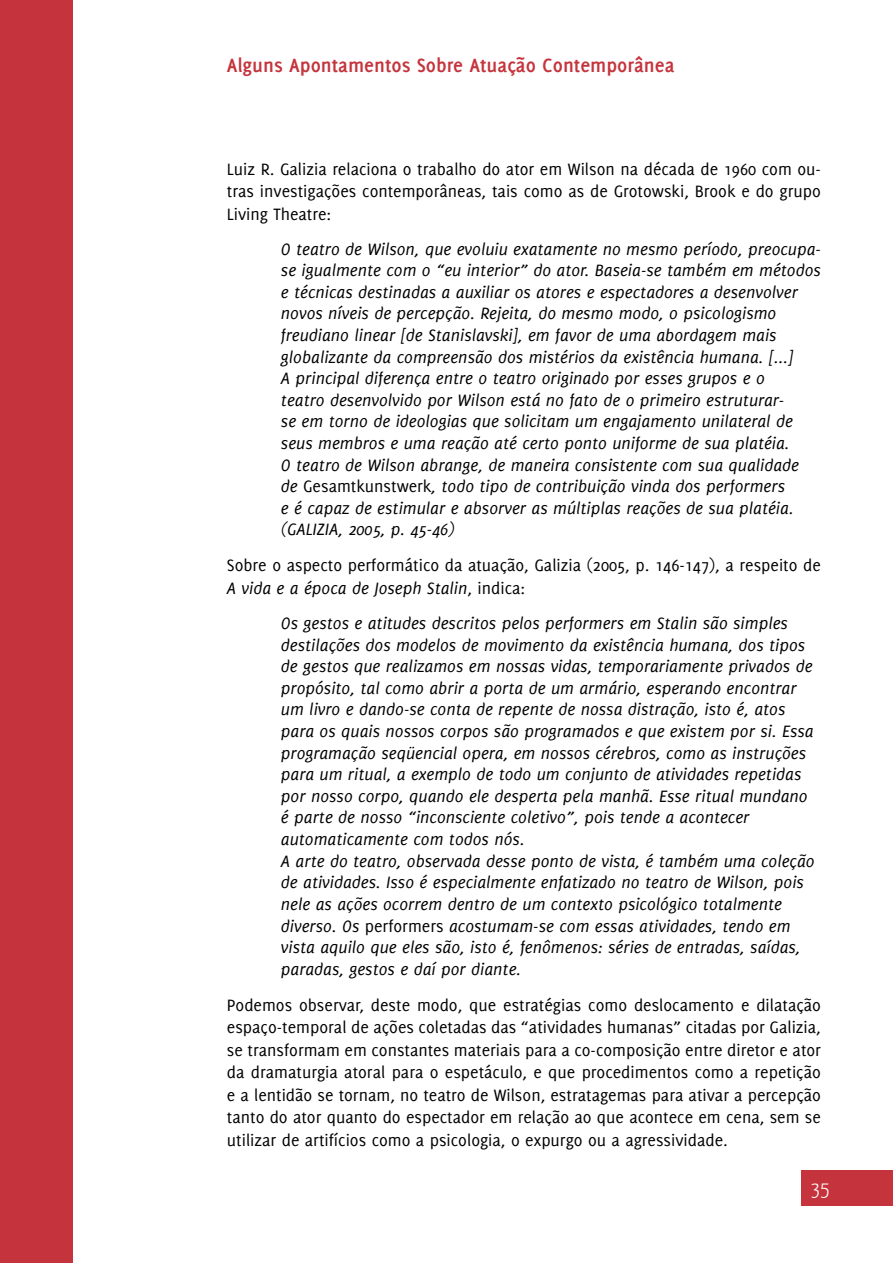
<style>
.page{position:relative;width:893px;height:1263px;background:#fff}
.page>*{position:absolute;margin:0;border:0;box-sizing:border-box;transform-origin:0 0}
.t1{font:700 21px "Delicious";color:#c5343c}
.t2{font:300 21px "Yanone Kaffeesatz";color:#fff}
.t3{font:italic 18px/21.6px "Delicious";color:#000}
.t4{font:18px/22.5px "Delicious";color:#000;text-align:justify}
.s1{font-style:normal}
.s2{font-style:italic}
</style>
<div class="page">
<div style="left:802px;top:1170px;width:91px;height:36px;background:#c5343c"></div>
<div style="left:0;top:0;width:72px;height:1263px;background:#c5343c"></div>
<p class="t1" style="left:227px;top:53px;width:449px">Alguns Apontamentos Sobre Atuação Contemporânea</p>
<p class="t4" style="left:227px;top:157px;width:596px">Luiz R. Galizia relaciona o trabalho do ator em Wilson na década de 1960 com ou&shy;tras investigações contemporâneas, tais como as de Grotowski, Brook e do grupo Living Theatre:</p>
<p class="t3" style="left:281px;top:238px;width:542px">O teatro de Wilson, que evoluiu exatamente no mesmo período, preocupa&shy;se igualmente com o “eu interior” do ator. Baseia-se também em métodos e técnicas destinadas a auxiliar os atores e espectadores a desenvolver novos níveis de percepção. Rejeita, do mesmo modo, o psicologismo freudiano linear [de Stanislavski], em favor de uma abordagem mais globalizante da compreensão dos mistérios da existência humana. [...]<br>A principal diferença entre o teatro originado por esses grupos e o<br>teatro desenvolvido por Wilson está no fato de o primeiro estruturar-<br>se em torno de ideologias que solicitam um engajamento unilateral de seus membros e uma reação até certo ponto uniforme de sua platéia.<br>O teatro de Wilson abrange, de maneira consistente com sua qualidade<br>de <span class="s1">Gesamtkunstwerk</span>, todo tipo de contribuição vinda dos performers<br>e é capaz de estimular e absorver as múltiplas reações de sua platéia. (GALIZIA, 2005, p. 45-46)</p>
<p class="t4" style="left:227px;top:554px;width:595px">Sobre o aspecto performático da atuação, Galizia (2005, p. 146-147), a respeito de<br><span class="s2">A vida e a época de Joseph Stalin</span>, indica:</p>
<p class="t3" style="left:281px;top:612px;width:535px">Os gestos e atitudes descritos pelos performers em Stalin são simples destilações dos modelos de movimento da existência humana, dos tipos de gestos que realizamos em nossas vidas, temporariamente privados de propósito, tal como abrir a porta de um armário, esperando encontrar um livro e dando-se conta de repente de nossa distração, isto é, atos para os quais nossos corpos são programados e que existem por si. Essa programação seqüencial opera, em nossos cérebros, como as instruções para um ritual, a exemplo de todo um conjunto de atividades repetidas por nosso corpo, quando ele desperta pela manhã. Esse ritual mundano é parte de nosso “inconsciente coletivo”, pois tende a acontecer automaticamente com todos nós.<br>A arte do teatro, observada desse ponto de vista, é também uma coleção de atividades. Isso é especialmente enfatizado no teatro de Wilson, pois nele as ações ocorrem dentro de um contexto psicológico totalmente diverso. Os <span class="s1">performers</span> acostumam-se com essas atividades, tendo em vista aquilo que eles são, isto é, fenômenos: séries de entradas, saídas, paradas, gestos e daí por diante.</p>
<p class="t4" style="left:227px;top:993px;width:596px">Podemos observar, deste modo, que estratégias como deslocamento e dilatação espaço-temporal de ações coletadas das “atividades humanas” citadas por Galizia, se transformam em constantes materiais para a co-composição entre diretor e ator da dramaturgia atoral para o espetáculo, e que procedimentos como a repetição e a lentidão se tornam, no teatro de Wilson, estratagemas para ativar a percepção tanto do ator quanto do espectador em relação ao que acontece em cena, sem se utilizar de artifícios como a psicologia, o expurgo ou a agressividade.</p>
<p class="t2" style="left:811px;top:1175px;width:20px">35</p>
</div>
